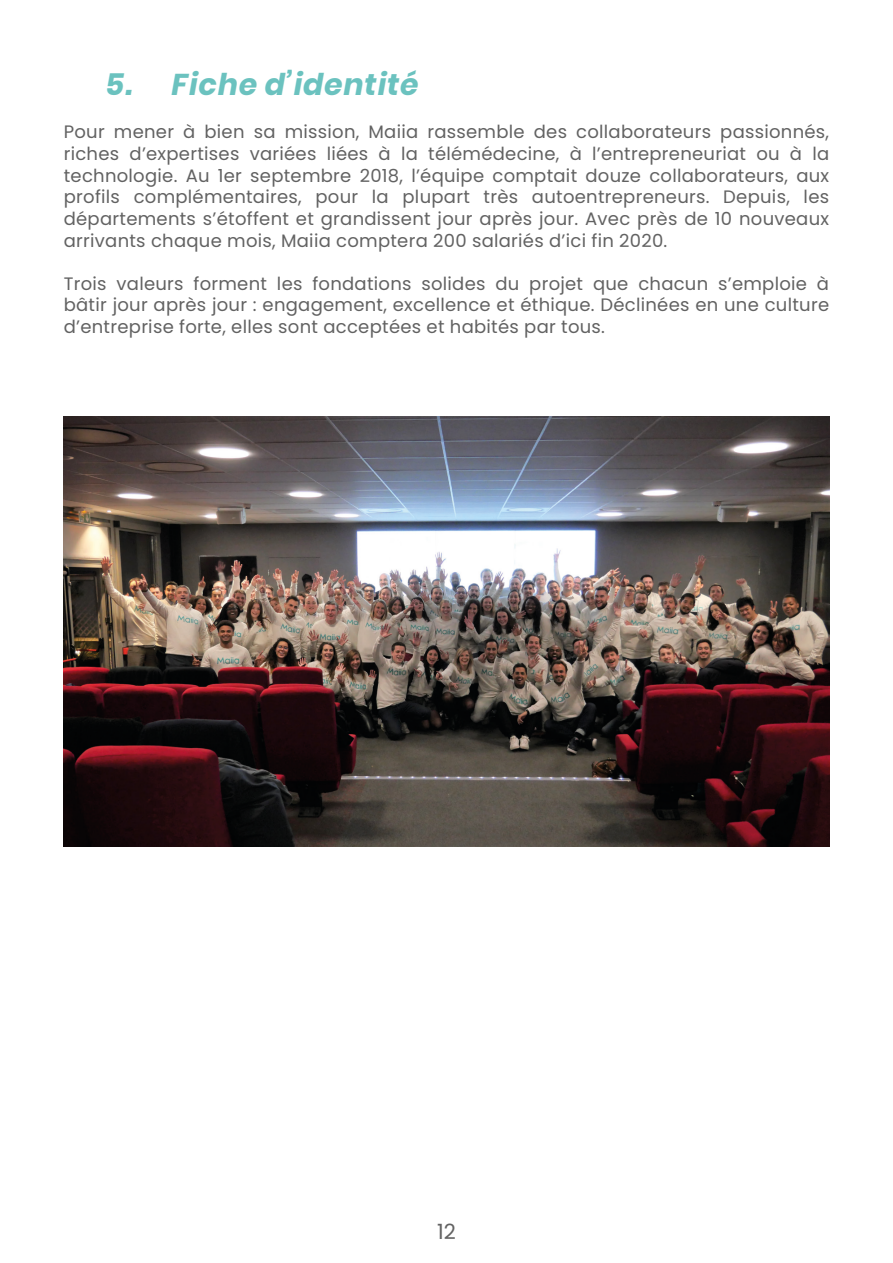
<style>
.page{position:relative;width:893px;height:1263px;background:#fff}
.page>*{position:absolute;margin:0;border:0;box-sizing:border-box;transform-origin:0 0}
.t1{font:italic 700 30px "Poppins";letter-spacing:.025em;color:#6bc2bf}
.t2{font:21px "Poppins";color:#626262}
.t3{font:18px/21.6px "Poppins";letter-spacing:.015em;color:#626262;text-align:justify}
</style>
<div class="page">
<img style="left:64px;top:416px;width:765px;height:431px">
<p class="t1" style="left:106px;top:67px;width:314px">5. Fiche d’identité</p>
<p class="t3" style="left:64px;top:121px;width:767px">Pour mener à bien sa mission, Maiia rassemble des collaborateurs passionnés, riches d’expertises variées liées à la télémédecine, à l’entrepreneuriat ou à la technologie. Au 1er septembre 2018, l’équipe comptait douze collaborateurs, aux profils complémentaires, pour la plupart très autoentrepreneurs. Depuis, les départements s’étoffent et grandissent jour après jour. Avec près de 10 nouveaux arrivants chaque mois, Maiia comptera 200 salariés d’ici fin 2020.</p>
<p class="t3" style="left:64px;top:273px;width:767px">Trois valeurs forment les fondations solides du projet que chacun s’emploie à bâtir jour après jour : engagement, excellence et éthique. Déclinées en une culture d’entreprise forte, elles sont acceptées et habités par tous.</p>
<p class="t2" style="left:437px;top:1220px;width:20px">12</p>
</div>
